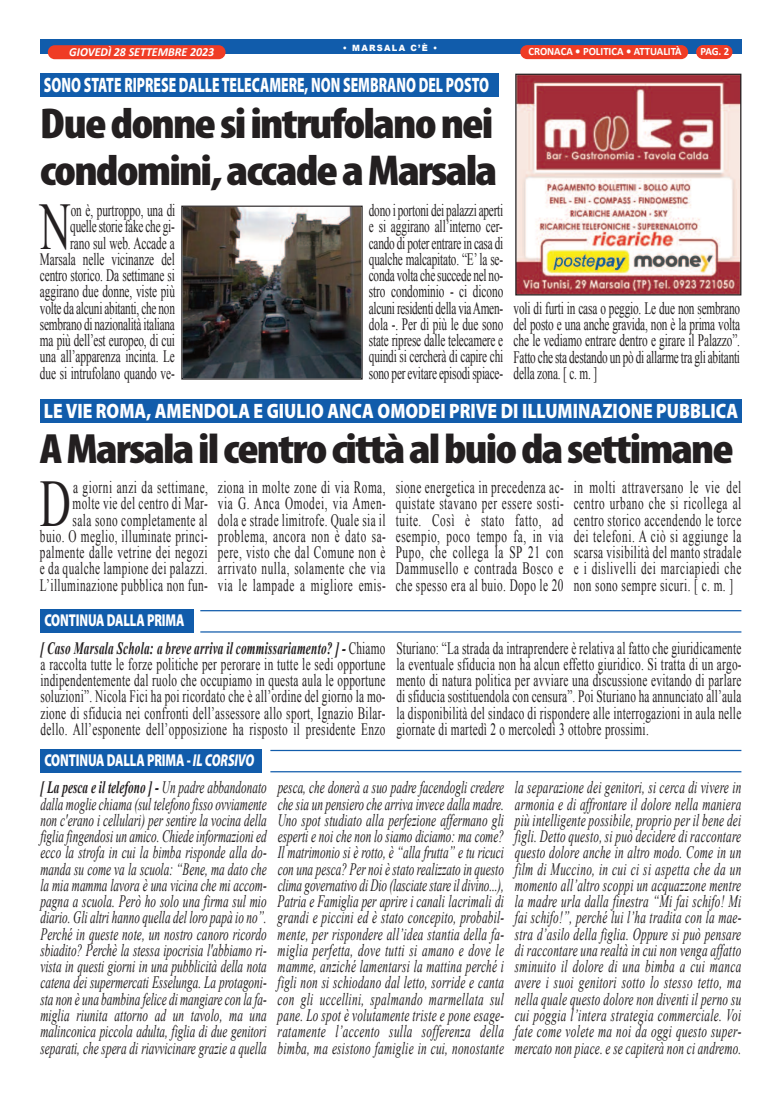
<style>
.page{position:relative;width:780px;height:1099px;background:#fff}
.page>*{position:absolute;margin:0;border:0;box-sizing:border-box;transform-origin:0 0}
.t1{font:66.5px "Times New Roman";color:#231f20;scale:.65 1}
.t2{font:900 condensed 43.5px/46.6px "Myriad Pro";letter-spacing:-.04em;color:#231f20;scale:1.12 1}
.t3{font:900 condensed 42.5px "Myriad Pro";letter-spacing:-.04em;color:#231f20;scale:1.14 1}
.t4{font:900 20.88px "Myriad Pro";color:#fff;scale:.84 1}
.t5{font:900 20.88px "Myriad Pro";color:#fff;scale:.65 1}
.t6{font:italic 17.38px/16.2px "Times New Roman";letter-spacing:.015em;color:#231f20;text-align:justify;scale:.65 1}
.t7{font:17.38px/16.2px "Times New Roman";letter-spacing:.025em;color:#231f20;text-align:justify;scale:.65 1}
.t8{font:17.38px/16.2px "Times New Roman";letter-spacing:-.01em;color:#231f20;text-align:right;scale:.65 1}
.t9{font:900 17.25px "Myriad Pro";letter-spacing:-.01em;color:#fff;scale:.72 1}
.t10{font:italic 700 12.38px "Calibri";color:#fff;scale:.96 1}
.t11{font:700 11.12px "Calibri";color:#fff;scale:.96 1}
.t12{font:900 8.62px "Arial";letter-spacing:.15em;color:#fff;scale:.96 1}
.s1{font-weight:700;font-style:italic}
.s2{font-style:italic}
.s3{font-weight:700}
</style>
<div class="page">
<div style="left:40px;top:40px;width:701px;height:14px;background:#115cab"></div>
<div style="left:696px;top:45px;width:36px;height:14px;background:#ef3c25;border-radius:7px"></div>
<div style="left:520px;top:45px;width:168px;height:14px;background:#ef3c25;border-radius:7px"></div>
<div style="left:48px;top:45px;width:177px;height:14px;background:#ef3c25;border-radius:7px"></div>
<div style="left:40px;top:609px;width:154px;height:23px;background:#115cab"></div>
<hr style="left:200px;top:610px;width:541px;height:1px;background:#115cab">
<hr style="left:200px;top:631px;width:541px;height:1px;background:#115cab">
<div style="left:40px;top:748px;width:221px;height:24px;background:#115cab"></div>
<hr style="left:270px;top:749px;width:471px;height:2px;background:#115cab">
<hr style="left:270px;top:771px;width:471px;height:1px;background:#115cab">
<div style="left:40px;top:73px;width:458px;height:24px;background:#115cab"></div>
<div style="left:40px;top:399px;width:701px;height:24px;background:#115cab"></div>
<img style="left:517px;top:76px;width:222px;height:217px">
<div style="left:515px;top:74px;width:226px;height:221px;border:1px solid #231f20"></div>
<div style="left:181px;top:206px;width:181px;height:173px;border:1px solid #231f20"></div>
<img style="left:182px;top:207px;width:179px;height:171px">
<p class="t12" style="left:343px;top:41px;width:100px">• MARSALA C’È •</p>
<p class="t10" style="left:69px;top:47px;width:152px">GIOVEDÌ 28 SETTEMBRE 2023</p>
<p class="t11" style="left:528px;top:47px;width:161px">CRONACA • POLITICA • ATTUALITÀ</p>
<p class="t11" style="left:700px;top:47px;width:32px">PAG. 2</p>
<p class="t5" style="left:44px;top:77px;width:686px">SONO STATE RIPRESE DALLE TELECAMERE, NON SEMBRANO DEL POSTO</p>
<h2 class="t2" style="left:40px;top:104px;width:410px">Duedonnesiintrufolanonei condomini,accadeaMarsala</h2>
<p class="t8" style="left:40px;top:202px;width:210px">on è, purtroppo, una di quelle storie fake che gi-<br>rano sul web. Accade a<br>Marsala nelle vicinanze del centro storico. Da settimane si aggirano due donne, viste più volte da alcuni abitanti, che non sembrano di nazionalità italiana ma più dell’est europeo, di cui una all’apparenza incinta. Le due si intrufolano quando ve-</p>
<p class="t7" style="left:369px;top:202px;width:208px">dono i portoni dei palazzi aperti e si aggirano all’interno cer&shy;cando di poter entrare in casa di qualche malcapitato. “E’ la se&shy;conda volta che succede nel no&shy;stro condominio - ci dicono alcuni residenti della viaAmen&shy;dola -. Per di più le due sono state riprese dalle telecamere e quindi si cercherà di capire chi sono per evitare episodi spiace-</p>
<h1 class="t1" style="left:40px;top:189px;width:49px">N</h1>
<p class="t7" style="left:513px;top:300px;width:350px">voli di furti in casa o peggio. Le due non sembrano del posto e una anche gravida, non è la prima volta che le vediamo entrare dentro e girare il Palazzo”.<br>Fatto che sta destando un pò di allarme tra gli abitanti della zona. [ c. m. ]</p>
<p class="t4" style="left:44px;top:403px;width:828px">LE VIE ROMA, AMENDOLA E GIULIO ANCA OMODEI PRIVE DI ILLUMINAZIONE PUBBLICA</p>
<h3 class="t3" style="left:40px;top:434px;width:610px">AMarsalailcentrocittàalbuiodasettimane</h3>
<p class="t7" style="left:40px;top:479px;width:260px;text-align:right">a giorni anzi da settimane,<br>molte vie del centro di Mar-<br>sala sono completamente al<br>buio. O meglio, illuminate princi&shy;palmente dalle vetrine dei negozi e da qualche lampione dei palazzi.<br>L’illuminazione pubblica non fun-</p>
<p class="t7" style="left:218px;top:479px;width:260px">ziona in molte zone di via Roma, via G. Anca Omodei, via Amen&shy;dola e strade limitrofe. Quale sia il problema, ancora non è dato sa&shy;pere, visto che dal Comune non è arrivato nulla, solamente che via via le lampade a migliore emis-</p>
<p class="t7" style="left:396px;top:479px;width:260px">sione energetica in precedenza ac&shy;quistate stavano per essere sosti&shy;tuite. Così è stato fatto, ad esempio, poco tempo fa, in via Pupo, che collega la SP 21 con Dammusello e contrada Bosco e che spesso era al buio. Dopo le 20</p>
<p class="t7" style="left:573px;top:479px;width:259px">in molti attraversano le vie del centro urbano che si ricollega al centro storico accendendo le torce dei telefoni. A ciò si aggiunge la scarsa visibilità del manto stradale e i dislivelli dei marciapiedi che non sono sempre sicuri. [ c. m. ]</p>
<h1 class="t1" style="left:40px;top:466px;width:49px">D</h1>
<p class="t9" style="left:44px;top:614px;width:196px">CONTINUA DALLA PRIMA</p>
<p class="t7" style="left:40px;top:639px;width:532px"><span class="s1">[ Caso Marsala Schola: a breve arriva il commissariamento? ] -</span> Chiamo a raccolta tutte le forze politiche per perorare in tutte le sedi opportune indipendentemente dal ruolo che occupiamo in questa aula le opportune soluzioni”. Nicola Fici ha poi ricordato che è all’ordine del giorno la mo&shy;zione di sfiducia nei confronti dell’assessore allo sport, Ignazio Bilar&shy;dello. All’esponente dell’opposizione ha risposto il presidente Enzo</p>
<p class="t7" style="left:396px;top:639px;width:532px">Sturiano: “La strada da intraprendere è relativa al fatto che giuridicamente la eventuale sfiducia non ha alcun effetto giuridico. Si tratta di un argo&shy;mento di natura politica per avviare una discussione evitando di parlare di sfiducia sostituendola con censura”. Poi Sturiano ha annunciato all’aula la disponibilità del sindaco di rispondere alle interrogazioni in aula nelle giornate di martedì 2 o mercoledì 3 ottobre prossimi.</p>
<p class="t9" style="left:44px;top:753px;width:293px">CONTINUA DALLA PRIMA - <span class="s2">IL CORSIVO</span></p>
<p class="t6" style="left:40px;top:779px;width:350px"><span class="s3">[ La pesca e il telefono ] -</span> Un padre abbandonato dalla moglie chiama (sul telefono fisso ovviamente non c'erano i cellulari) per sentire la vocina della figlia fingendosi un amico. Chiede informazioni ed ecco la strofa in cui la bimba risponde alla do&shy;manda su come va la scuola: “Bene, ma dato che la mia mamma lavora è una vicina che mi accom&shy;pagna a scuola. Però ho solo una firma sul mio diario. Gli altri hanno quella del loro papà io no”.<br>Perché in queste note, un nostro canoro ricordo sbiadito? Perchè la stessa ipocrisia l'abbiamo ri&shy;vista in questi giorni in una pubblicità della nota catena dei supermercati Esselunga. La protagoni&shy;sta non è una bambina felice di mangiare con la fa&shy;miglia riunita attorno ad un tavolo, ma una malinconica piccola adulta, figlia di due genitori separati, che spera di riavvicinare grazie a quella</p>
<p class="t6" style="left:277px;top:779px;width:350px">pesca, che donerà a suo padre facendogli credere che sia un pensiero che arriva invece dalla madre.<br>Uno spot studiato alla perfezione affermano gli esperti e noi che non lo siamo diciamo: ma come?<br>Il matrimonio si è rotto, è “alla frutta” e tu ricuci con una pesca? Per noi è stato realizzato in questo clima governativo di Dio (lasciate stare il divino...), Patria e Famiglia per aprire i canali lacrimali di grandi e piccini ed è stato concepito, probabil&shy;mente, per rispondere all’idea stantia della fa&shy;miglia perfetta, dove tutti si amano e dove le mamme, anziché lamentarsi la mattina perché i figli non si schiodano dal letto, sorride e canta con gli uccellini, spalmando marmellata sul pane. Lo spot è volutamente triste e pone esage&shy;ratamente l’accento sulla sofferenza della bimba, ma esistono famiglie in cui, nonostante</p>
<p class="t6" style="left:515px;top:779px;width:350px">la separazione dei genitori, si cerca di vivere in armonia e di affrontare il dolore nella maniera più intelligente possibile, proprio per il bene dei figli. Detto questo, si può decidere di raccontare questo dolore anche in altro modo. Come in un film di Muccino, in cui ci si aspetta che da un momento all’altro scoppi un acquazzone mentre la madre urla dalla finestra “Mi fai schifo! Mi fai schifo!”, perché lui l’ha tradita con la mae&shy;stra d’asilo della figlia. Oppure si può pensare di raccontare una realtà in cui non venga affatto sminuito il dolore di una bimba a cui manca avere i suoi genitori sotto lo stesso tetto, ma nella quale questo dolore non diventi il perno su cui poggia l’intera strategia commerciale. Voi fate come volete ma noi da oggi questo super&shy;mercato non piace. e se capiterà non ci andremo.</p>
</div>
